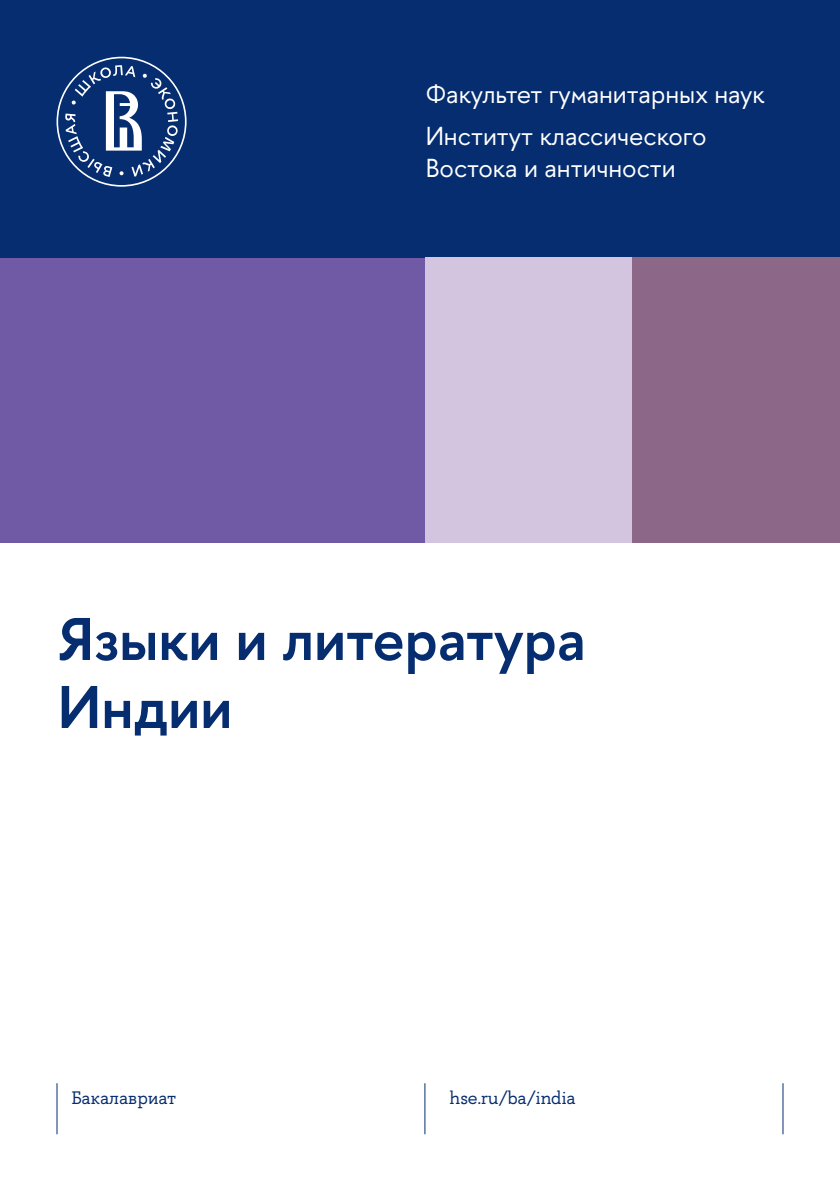
<style>
.page{position:relative;width:840px;height:1191px;background:#fff}
.page>*{position:absolute;margin:0;border:0;box-sizing:border-box;transform-origin:0 0}
.t1{font:600 60px/68px "HSE Sans";color:#052d6f}
.t2{font:26px/31.2px "HSE Sans";color:#fff}
.t3{font:18px "HSE Slab";color:#052d6f}
</style>
<div class="page">
<div style="left:0;top:257px;width:425px;height:286px;background:#7059a5"></div>
<div style="left:0;top:0;width:839px;height:257px;background:#052d6f"></div>
<div style="left:425px;top:257px;width:207px;height:286px;background:#d3c4e0"></div>
<div style="left:632px;top:257px;width:207px;height:286px;background:#8d6787"></div>
<hr style="left:782px;top:1083px;width:1px;height:51px;background:#052d6f">
<svg style="left:56px;top:57px;width:130px;height:130px"></svg>
<hr style="left:56px;top:1083px;width:1px;height:51px;background:#052d6f">
<hr style="left:424px;top:1083px;width:1px;height:51px;background:#052d6f">
<p class="t2" style="left:425px;top:79px;width:340px">Факультет гуманитарных наук</p>
<p class="t2" style="left:425px;top:121px;width:282px">Институт классического<br>Востока и античности</p>
<p class="t1" style="left:57px;top:605px;width:529px">Языки и литература<br>Индии</p>
<p class="t3" style="left:71px;top:1086px;width:106px">Бакалавриат</p>
<p class="t3" style="left:449px;top:1086px;width:128px">hse.ru/ba/india</p>
</div>
